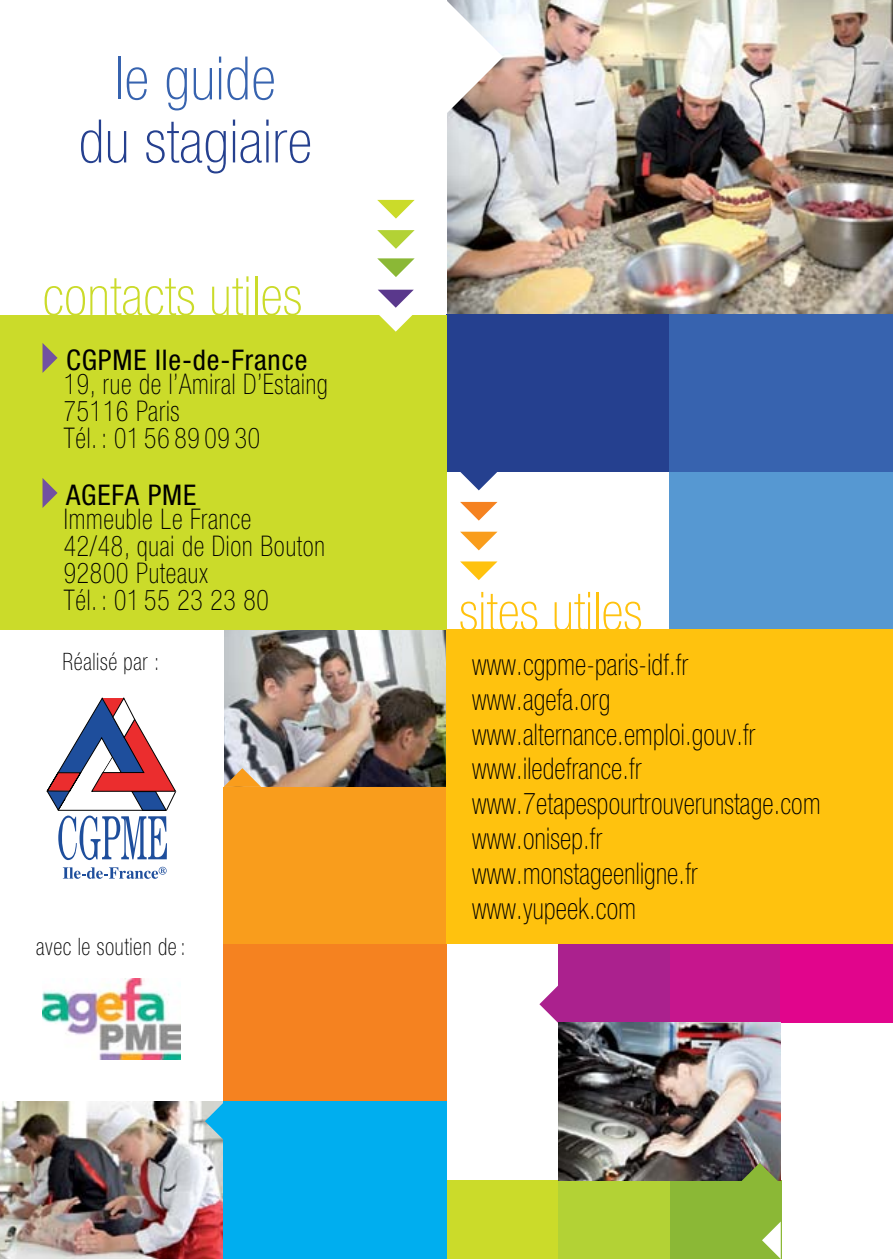
<style>
.page{position:relative;width:893px;height:1259px;background:#fff}
.page>*{position:absolute;margin:0;border:0;box-sizing:border-box;transform-origin:0 0}
.t1{font:100 condensed 60px "Helvetica Neue";letter-spacing:.01em;color:#25408f}
.t2{font:100 condensed 60px "Helvetica Neue";letter-spacing:.01em;color:#3763af}
.t3{font:100 condensed 54px "Helvetica Neue";letter-spacing:.01em;color:#cbdb2a}
.t4{font:100 condensed 54px "Helvetica Neue";letter-spacing:.005em;color:#ffc20e}
.t5{font:100 condensed 30px/34.8px "Helvetica Neue";letter-spacing:.01em;color:#000;scale:.9 1}
.t6{font:100 condensed 28.5px/27px "Helvetica Neue";letter-spacing:.03em;color:#000;scale:.9 1}
.t7{font:condensed 28.5px "Helvetica Neue";letter-spacing:.03em;color:#000}
.t8{font:100 condensed 24px "Helvetica Neue";letter-spacing:.03em;color:#000;scale:.9 1}
</style>
<div class="page">
<img style="left:224px;top:629px;width:222px;height:158px">
<img style="left:447px;top:0;width:446px;height:315px">
<div style="left:446px;top:315px;width:224px;height:157px;background:#25408f"></div>
<img style="left:0;top:1101px;width:223px;height:158px">
<div style="left:223px;top:787px;width:223px;height:157px;background:#f99d1c"></div>
<div style="left:670px;top:315px;width:223px;height:157px;background:#3763af"></div>
<div style="left:223px;top:944px;width:223px;height:157px;background:#f58220"></div>
<div style="left:558px;top:944px;width:112px;height:79px;background:#ab218e"></div>
<div style="left:670px;top:944px;width:111px;height:79px;background:#c6168d"></div>
<div style="left:780px;top:944px;width:113px;height:79px;background:#e1058c"></div>
<div style="left:446px;top:1180px;width:112px;height:79px;background:#cbdb2a"></div>
<div style="left:558px;top:1180px;width:112px;height:79px;background:#b3d235"></div>
<div style="left:670px;top:1180px;width:111px;height:79px;background:#8bb836"></div>
<div style="left:670px;top:472px;width:223px;height:157px;background:#5698d2"></div>
<div style="left:223px;top:1101px;width:223px;height:158px;background:#00aeef"></div>
<svg style="left:460px;top:502px;width:37px;height:18px"></svg>
<svg style="left:224px;top:768px;width:37px;height:19px"></svg>
<svg style="left:460px;top:532px;width:37px;height:18px"></svg>
<svg style="left:460px;top:561px;width:37px;height:19px"></svg>
<svg style="left:460px;top:472px;width:37px;height:18px"></svg>
<svg style="left:762px;top:1221px;width:19px;height:38px"></svg>
<svg style="left:539px;top:985px;width:19px;height:38px"></svg>
<svg style="left:205px;top:1102px;width:18px;height:38px"></svg>
<svg style="left:447px;top:0;width:56px;height:115px"></svg>
<img style="left:558px;top:1023px;width:222px;height:157px">
<svg style="left:741px;top:1162px;width:37px;height:19px"></svg>
<div style="left:0;top:315px;width:446px;height:314px;background:#cbdb2a"></div>
<div style="left:446px;top:629px;width:447px;height:315px;background:#ffc20e"></div>
<svg style="left:379px;top:315px;width:34px;height:17px"></svg>
<svg style="left:378px;top:290px;width:36px;height:18px"></svg>
<svg style="left:377px;top:258px;width:38px;height:19px"></svg>
<svg style="left:377px;top:230px;width:38px;height:19px"></svg>
<svg style="left:377px;top:200px;width:38px;height:19px"></svg>
<svg style="left:43px;top:343px;width:15px;height:30px"></svg>
<svg style="left:43px;top:478px;width:15px;height:30px"></svg>
<svg style="left:47px;top:697px;width:129px;height:163px"></svg>
<hr style="left:58px;top:810px;width:85px;height:1px;background:#000">
<svg style="left:63px;top:867px;width:104px;height:12px"></svg>
<img style="left:43px;top:978px;width:137px;height:81px">
<h1 class="t2" style="left:115px;top:45px;width:162px">le guide</h1>
<h1 class="t1" style="left:79px;top:108px;width:235px">du stagiaire</h1>
<h2 class="t3" style="left:43px;top:265px;width:261px">contacts utiles</h2>
<p class="t7" style="left:66px;top:343px;width:243px">CGPME Ile-de-France</p>
<p class="t6" style="left:64px;top:370px;width:295px">19, rue de l’Amiral D’Estaing<br>75116 Paris<br>Tél. : 01 56 89 09 30</p>
<p class="t7" style="left:66px;top:478px;width:132px">AGEFA PME</p>
<p class="t6" style="left:64px;top:505px;width:292px">Immeuble Le France<br>42/48, quai de Dion Bouton<br>92800 Puteaux<br>Tél. : 01 55 23 23 80</p>
<p class="t8" style="left:62px;top:648px;width:109px">Réalisé par :</p>
<p class="t8" style="left:36px;top:933px;width:168px">avec le soutien de :</p>
<h2 class="t4" style="left:459px;top:581px;width:185px">sites utiles</h2>
<p class="t5" style="left:472px;top:647px;width:389px">www.cgpme-paris-idf.fr www.agefa.org www.alternance.emploi.gouv.fr www.iledefrance.fr www.7etapespourtrouverunstage.com www.onisep.fr www.monstageenligne.fr www.yupeek.com</p>
</div>
